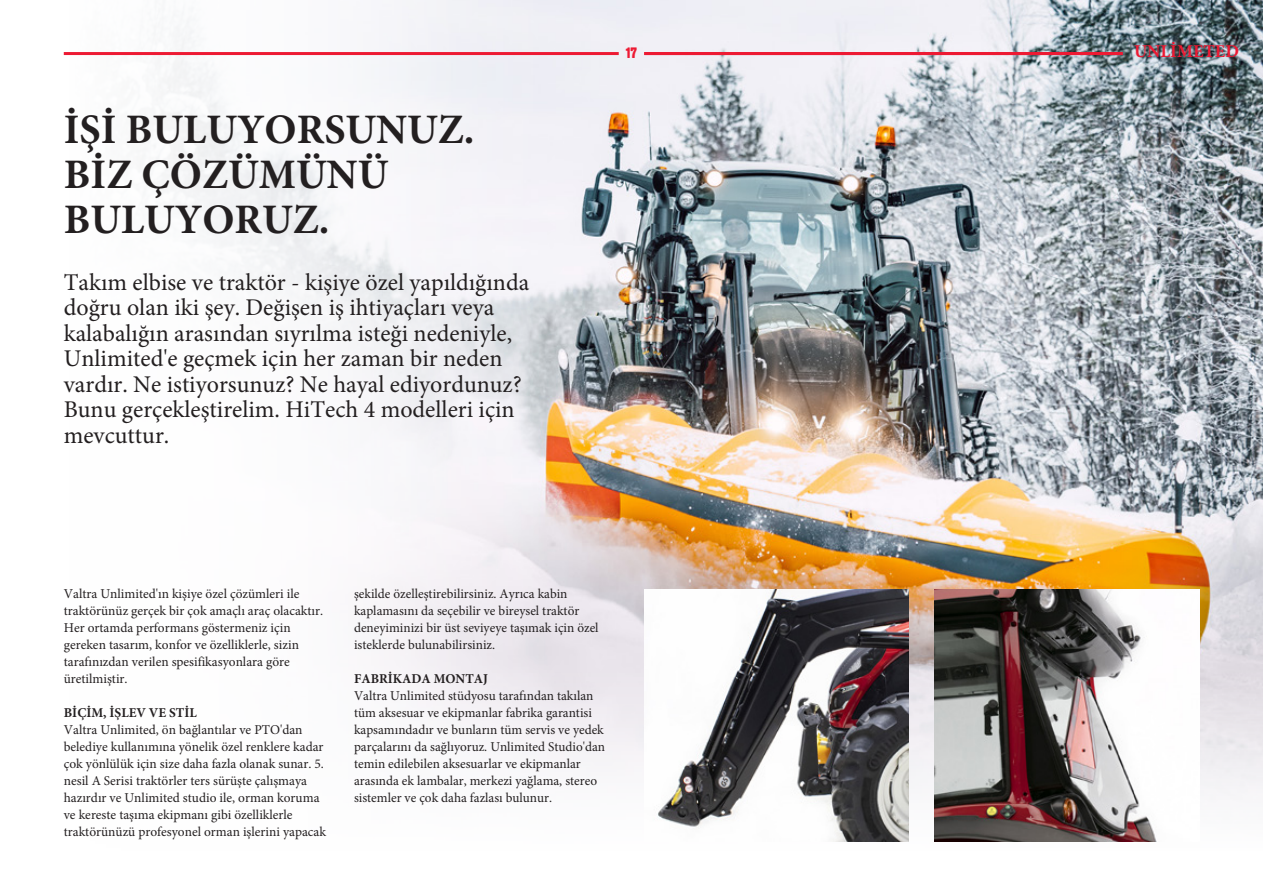
<style>
.page{position:relative;width:1263px;height:893px;background:#fff}
.page>*{position:absolute;margin:0;border:0;box-sizing:border-box;transform-origin:0 0}
.t1{font:700 42px/44.7px "Minion Pro";color:#231f20}
.t2{font:24px/25.5px "Minion Pro";color:#231f20}
.t3{font:700 18px "Minion Pro";color:#ed1a33}
.t4{font:700 15px "VALTRA Aveny T 2020 Extra";color:#ed1a33}
.t5{font:13.5px/17px "Minion Pro";color:#231f20}
.t6{font:700 13.5px "Minion Pro";color:#231f20}
</style>
<div class="page">
<img style="left:463px;top:0;width:800px;height:796px">
<img style="left:644px;top:589px;width:265px;height:253px">
<img style="left:934px;top:589px;width:265px;height:253px">
<hr style="left:64px;top:52px;width:555px;height:3px;background:#ed1a33">
<hr style="left:644px;top:52px;width:479px;height:3px;background:#ed1a33">
<h1 class="t1" style="left:64px;top:106px;width:412px">İŞİ BULUYORSUNUZ.<br>BİZ ÇÖZÜMÜNÜ<br>BULUYORUZ.</h1>
<p class="t2" style="left:64px;top:269px;width:467px">Takım elbise ve traktör - kişiye özel yapıldığında doğru olan iki şey. Değişen iş ihtiyaçları veya kalabalığın arasından sıyrılma isteği nedeniyle, Unlimited'e geçmek için her zaman bir neden vardır. Ne istiyorsunuz? Ne hayal ediyordunuz?<br>Bunu gerçekleştirelim. HiTech 4 modelleri için mevcuttur.</p>
<p class="t4" style="left:626px;top:43px;width:13px">17</p>
<h3 class="t3" style="left:1134px;top:40px;width:107px">UNLİMETED</h3>
<p class="t5" style="left:64px;top:585px;width:261px">Valtra Unlimited'ın kişiye özel çözümleri ile traktörünüz gerçek bir çok amaçlı araç olacaktır.<br>Her ortamda performans göstermeniz için gereken tasarım, konfor ve özelliklerle, sizin tarafınızdan verilen spesifikasyonlara göre üretilmiştir.</p>
<p class="t6" style="left:64px;top:705px;width:135px">BİÇİM, İŞLEV VE STİL</p>
<p class="t5" style="left:64px;top:721px;width:264px">Valtra Unlimited, ön bağlantılar ve PTO'dan belediye kullanımına yönelik özel renklere kadar çok yönlülük için size daha fazla olanak sunar. 5. nesil A Serisi traktörler ters sürüşte çalışmaya hazırdır ve Unlimited studio ile, orman koruma ve kereste taşıma ekipmanı gibi özelliklerle traktörünüzü profesyonel orman işlerini yapacak</p>
<p class="t5" style="left:354px;top:585px;width:246px">şekilde özelleştirebilirsiniz. Ayrıca kabin kaplamasını da seçebilir ve bireysel traktör deneyiminizi bir üst seviyeye taşımak için özel isteklerde bulunabilirsiniz.</p>
<p class="t6" style="left:354px;top:671px;width:136px">FABRİKADA MONTAJ</p>
<p class="t5" style="left:354px;top:687px;width:253px">Valtra Unlimited stüdyosu tarafından takılan tüm aksesuar ve ekipmanlar fabrika garantisi kapsamındadır ve bunların tüm servis ve yedek parçalarını da sağlıyoruz. Unlimited Studio'dan temin edilebilen aksesuarlar ve ekipmanlar arasında ek lambalar, merkezi yağlama, stereo sistemler ve çok daha fazlası bulunur.</p>
</div>
